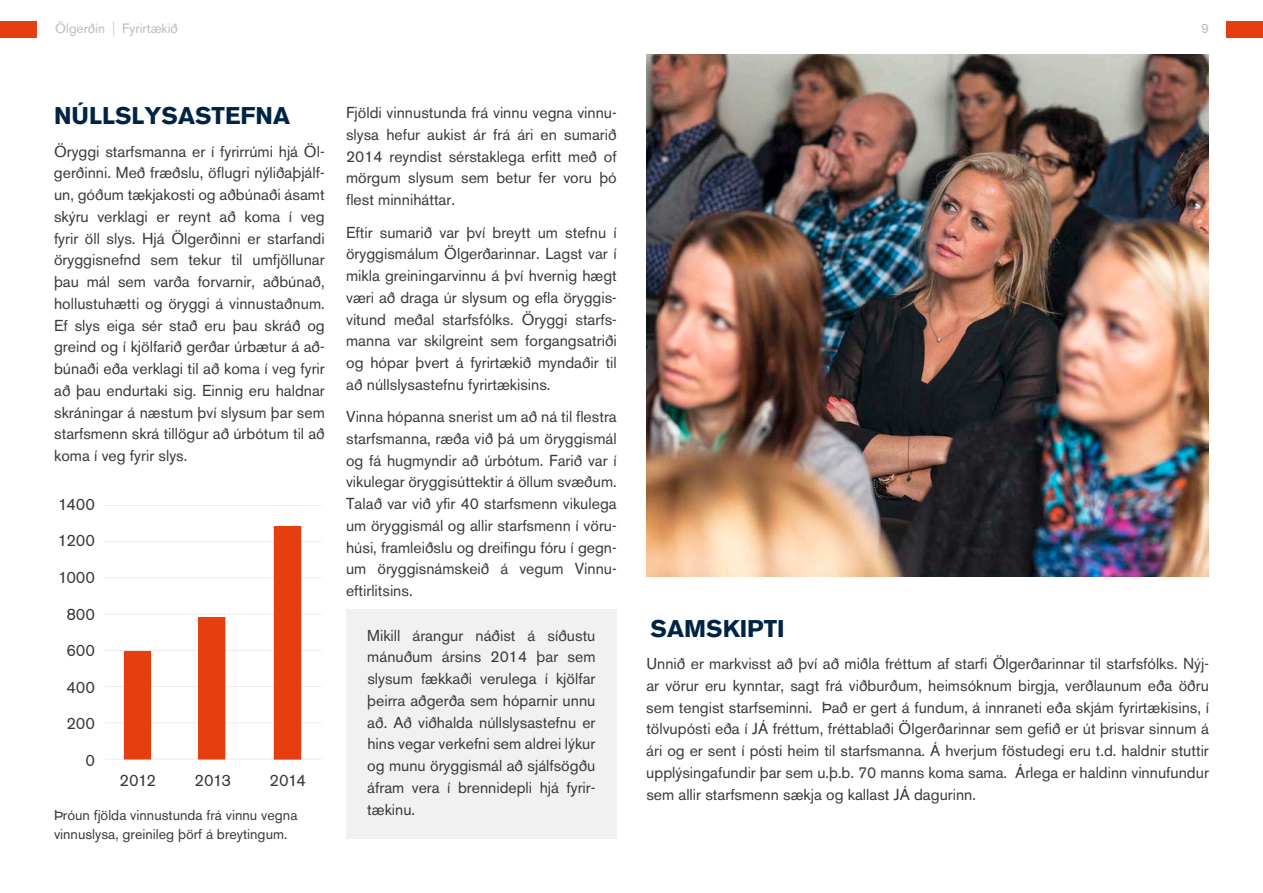
<style>
.page{position:relative;width:1263px;height:893px;background:#fff}
.page>*{position:absolute;margin:0;border:0;box-sizing:border-box;transform-origin:0 0}
.t1{font:700 24px "Akzidenz Grotesk BE";color:#002445}
.t2{font:16.5px "Akzidenz Grotesk BE";color:#393938}
.t3{font:15.75px/21.8px "Akzidenz Grotesk BE";color:#393938;text-align:justify}
.t4{font:14.25px/18.8px "Akzidenz Grotesk BE";color:#393938}
.t5{font:13.5px "Akzidenz Grotesk BE";color:#bcbcbd}
.s1{font-family:"Brandon Grotesque";font-weight:500}
</style>
<div class="page">
<div style="left:1227px;top:22px;width:36px;height:16px;background:#e63e0e"></div>
<div style="left:0;top:22px;width:36px;height:16px;background:#e63e0e"></div>
<div style="left:346px;top:609px;width:271px;height:230px;background:#f1f1f1"></div>
<hr style="left:105px;top:722px;width:217px;height:1px;background:#ececec">
<hr style="left:105px;top:759px;width:217px;height:1px;background:#ececec">
<hr style="left:105px;top:686px;width:217px;height:1px;background:#ececec">
<hr style="left:105px;top:650px;width:217px;height:1px;background:#ececec">
<hr style="left:105px;top:614px;width:217px;height:1px;background:#ececec">
<hr style="left:105px;top:578px;width:217px;height:1px;background:#ececec">
<hr style="left:105px;top:541px;width:217px;height:1px;background:#ececec">
<hr style="left:105px;top:505px;width:217px;height:1px;background:#ececec">
<div style="left:124px;top:651px;width:27px;height:108px;background:#e63e0e"></div>
<div style="left:199px;top:618px;width:26px;height:141px;background:#e63e0e"></div>
<div style="left:198px;top:617px;width:27px;height:142px;border:1px solid #e63e0e"></div>
<div style="left:274px;top:527px;width:27px;height:232px;background:#e63e0e"></div>
<img style="left:646px;top:54px;width:563px;height:522px">
<p class="t5" style="left:55px;top:20px;width:124px">Ölgerðin <span class="s1">|</span> Fyrirtækið</p>
<p class="t5" style="left:1201px;top:20px;width:9px">9</p>
<h1 class="t1" style="left:54px;top:102px;width:238px">NÚLLSLYSASTEFNA</h1>
<p class="t3" style="left:54px;top:140px;width:272px">Öryggi starfsmanna er í fyrirrúmi hjá Öl&shy;gerðinni. Með fræðslu, öflugri nýliðaþjálf&shy;un, góðum tækjakosti og aðbúnaði ásamt skýru verklagi er reynt að koma í veg fyrir öll slys. Hjá Ölgerðinni er starfandi öryggisnefnd sem tekur til umfjöllunar þau mál sem varða forvarnir, aðbúnað, hollustuhætti og öryggi á vinnustaðnum.<br>Ef slys eiga sér stað eru þau skráð og greind og í kjölfarið gerðar úrbætur á að&shy;búnaði eða verklagi til að koma í veg fyrir að þau endurtaki sig. Einnig eru haldnar skráningar á næstum því slysum þar sem starfsmenn skrá tillögur að úrbótum til að koma í veg fyrir slys.</p>
<p class="t2" style="left:58px;top:494px;width:39px">1400</p>
<p class="t2" style="left:58px;top:531px;width:39px">1200</p>
<p class="t2" style="left:58px;top:567px;width:39px">1000</p>
<p class="t2" style="left:66px;top:604px;width:30px">800</p>
<p class="t2" style="left:66px;top:641px;width:30px">600</p>
<p class="t2" style="left:66px;top:677px;width:30px">400</p>
<p class="t2" style="left:66px;top:714px;width:30px">200</p>
<p class="t2" style="left:86px;top:750px;width:11px">0</p>
<p class="t2" style="left:119px;top:770px;width:38px">2012</p>
<p class="t2" style="left:194px;top:770px;width:38px">2013</p>
<p class="t2" style="left:269px;top:770px;width:38px">2014</p>
<p class="t4" style="left:54px;top:806px;width:245px">Þróun fjölda vinnustunda frá vinnu vegna vinnuslysa, greinileg þörf á breytingum.</p>
<p class="t3" style="left:346px;top:102px;width:272px">Fjöldi vinnustunda frá vinnu vegna vinnu&shy;slysa hefur aukist ár frá ári en sumarið 2014 reyndist sérstaklega erfitt með of mörgum slysum sem betur fer voru þó flest minniháttar.</p>
<p class="t3" style="left:346px;top:221px;width:272px">Eftir sumarið var því breytt um stefnu í öryggismálum Ölgerðarinnar. Lagst var í mikla greiningarvinnu á því hvernig hægt væri að draga úr slysum og efla öryggis&shy;vitund meðal starfsfólks. Öryggi starfs&shy;manna var skilgreint sem forgangsatriði og hópar þvert á fyrirtækið myndaðir til að núllslysastefnu fyrirtækisins.</p>
<p class="t3" style="left:346px;top:406px;width:272px">Vinna hópanna snerist um að ná til flestra starfsmanna, ræða við þá um öryggismál og fá hugmyndir að úrbótum. Farið var í vikulegar öryggisúttektir á öllum svæðum.<br>Talað var við yfir 40 starfsmenn vikulega um öryggismál og allir starfsmenn í vöru&shy;húsi, framleiðslu og dreifingu fóru í gegn&shy;um öryggisnámskeið á vegum Vinnu&shy;eftirlitsins.</p>
<p class="t3" style="left:367px;top:624px;width:230px">Mikill árangur náðist á síðustu mánuðum ársins 2014 þar sem slysum fækkaði verulega í kjölfar þeirra aðgerða sem hóparnir unnu að. Að viðhalda núllslysastefnu er hins vegar verkefni sem aldrei lýkur og munu öryggismál að sjálfsögðu áfram vera í brennidepli hjá fyrir&shy;tækinu.</p>
<h1 class="t1" style="left:651px;top:614px;width:136px">SAMSKIPTI</h1>
<p class="t3" style="left:646px;top:653px;width:564px">Unnið er markvisst að því að miðla fréttum af starfi Ölgerðarinnar til starfsfólks. Nýj&shy;ar vörur eru kynntar, sagt frá viðburðum, heimsóknum birgja, verðlaunum eða öðru sem tengist starfseminni. Það er gert á fundum, á innraneti eða skjám fyrirtækisins, í tölvupósti eða í JÁ fréttum, fréttablaði Ölgerðarinnar sem gefið er út þrisvar sinnum á ári og er sent í pósti heim til starfsmanna. Á hverjum föstudegi eru t.d. haldnir stuttir upplýsingafundir þar sem u.þ.b. 70 manns koma sama. Árlega er haldinn vinnufundur sem allir starfsmenn sækja og kallast JÁ dagurinn.</p>
</div>
